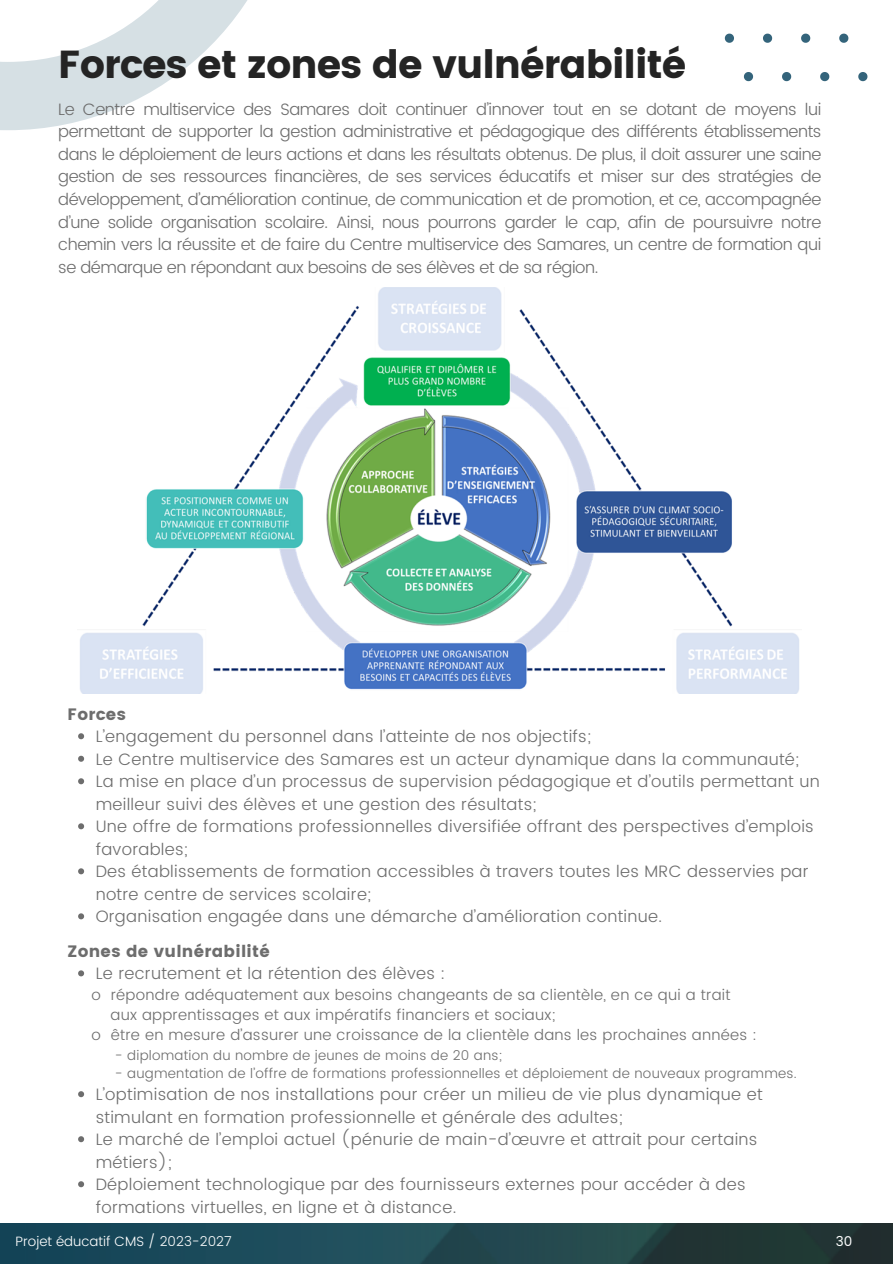
<style>
.page{position:relative;width:893px;height:1264px;background:#fff}
.page>*{position:absolute;margin:0;border:0;box-sizing:border-box;transform-origin:0 0}
.t1{font:39px "Poppins";letter-spacing:-.025em;color:#242424}
.t2{font:300 16.5px/22.5px "Poppins";letter-spacing:.02em;color:#6d6d6d}
.t3{font:16.5px "Poppins";letter-spacing:.02em;color:#6d6d6d}
.t4{font:300 15px "Poppins";letter-spacing:.02em;color:#6d6d6d}
.t5{font:300 13.5px "Poppins";letter-spacing:.02em;color:#6d6d6d}
.t6{font:300 13.5px "Poppins";color:#fff}
.t7{font:13.5px "Poppins";color:#fff}
</style>
<div class="page">
<svg style="left:0;top:0;width:247px;height:130px"></svg>
<svg style="left:724px;top:34px;width:10px;height:9px"></svg>
<svg style="left:763px;top:34px;width:9px;height:9px"></svg>
<svg style="left:801px;top:34px;width:9px;height:9px"></svg>
<svg style="left:839px;top:34px;width:9px;height:9px"></svg>
<svg style="left:743px;top:72px;width:10px;height:9px"></svg>
<svg style="left:782px;top:72px;width:9px;height:9px"></svg>
<svg style="left:820px;top:72px;width:9px;height:9px"></svg>
<svg style="left:858px;top:72px;width:9px;height:9px"></svg>
<img style="left:80px;top:287px;width:719px;height:406px">
<svg style="left:78px;top:733px;width:6px;height:6px"></svg>
<svg style="left:78px;top:755px;width:6px;height:6px"></svg>
<svg style="left:78px;top:778px;width:6px;height:6px"></svg>
<svg style="left:78px;top:823px;width:6px;height:6px"></svg>
<svg style="left:78px;top:868px;width:6px;height:6px"></svg>
<svg style="left:78px;top:913px;width:6px;height:6px"></svg>
<svg style="left:78px;top:970px;width:6px;height:6px"></svg>
<svg style="left:78px;top:1091px;width:6px;height:6px"></svg>
<svg style="left:78px;top:1136px;width:6px;height:6px"></svg>
<svg style="left:78px;top:1181px;width:6px;height:6px"></svg>
<img style="left:0;top:1223px;width:892px;height:39px">
<p class="t1" style="left:58px;top:42px;width:629px">Forces et zones de vulnérabilité</p>
<p class="t2" style="left:58px;top:98px;width:764px;text-align:justify">Le Centre multiservice des Samares doit continuer d’innover tout en se dotant de moyens lui permettant de supporter la gestion administrative et pédagogique des différents établissements dans le déploiement de leurs actions et dans les résultats obtenus. De plus, il doit assurer une saine gestion de ses ressources financières, de ses services éducatifs et miser sur des stratégies de développement, d’amélioration continue, de communication et de promotion, et ce, accompagnée d’une solide organisation scolaire. Ainsi, nous pourrons garder le cap, afin de poursuivre notre chemin vers la réussite et de faire du Centre multiservice des Samares, un centre de formation qui se démarque en répondant aux besoins de ses élèves et de sa région.</p>
<p class="t3" style="left:68px;top:704px;width:60px">Forces</p>
<p class="t2" style="left:96px;top:725px;width:497px">L’engagement du personnel dans l’atteinte de nos objectifs;</p>
<p class="t2" style="left:96px;top:747px;width:705px">Le Centre multiservice des Samares est un acteur dynamique dans la communauté;</p>
<p class="t2" style="left:96px;top:770px;width:725px">La mise en place d’un processus de supervision pédagogique et d’outils permettant un meilleur suivi des élèves et une gestion des résultats;</p>
<p class="t2" style="left:96px;top:815px;width:719px">Une offre de formations professionnelles diversifiée offrant des perspectives d’emplois favorables;</p>
<p class="t2" style="left:96px;top:860px;width:714px">Des établissements de formation accessibles à travers toutes les MRC desservies par notre centre de services scolaire;</p>
<p class="t2" style="left:96px;top:905px;width:568px">Organisation engagée dans une démarche d’amélioration continue.</p>
<p class="t3" style="left:68px;top:941px;width:204px">Zones de vulnérabilité</p>
<p class="t2" style="left:96px;top:962px;width:351px">Le recrutement et la rétention des élèves :</p>
<p class="t4" style="left:91px;top:985px;width:640px">o répondre adéquatement aux besoins changeants de sa clientèle, en ce qui a trait</p>
<p class="t4" style="left:110px;top:1005px;width:446px">aux apprentissages et aux impératifs financiers et sociaux;</p>
<p class="t4" style="left:91px;top:1026px;width:666px">o être en mesure d’assurer une croissance de la clientèle dans les prochaines années :</p>
<p class="t5" style="left:115px;top:1047px;width:389px">- diplomation du nombre de jeunes de moins de 20 ans;</p>
<p class="t5" style="left:115px;top:1065px;width:683px">- augmentation de l’offre de formations professionnelles et déploiement de nouveaux programmes.</p>
<p class="t2" style="left:96px;top:1083px;width:668px">L’optimisation de nos installations pour créer un milieu de vie plus dynamique et stimulant en formation professionnelle et générale des adultes;</p>
<p class="t2" style="left:96px;top:1128px;width:663px">Le marché de l’emploi actuel (pénurie de main-d’œuvre et attrait pour certains métiers);</p>
<p class="t2" style="left:96px;top:1173px;width:651px">Déploiement technologique par des fournisseurs externes pour accéder à des formations virtuelles, en ligne et à distance.</p>
<p class="t6" style="left:16px;top:1233px;width:217px">Projet éducatif CMS / 2023-2027</p>
<p class="t7" style="left:835px;top:1233px;width:18px">30</p>
</div>
